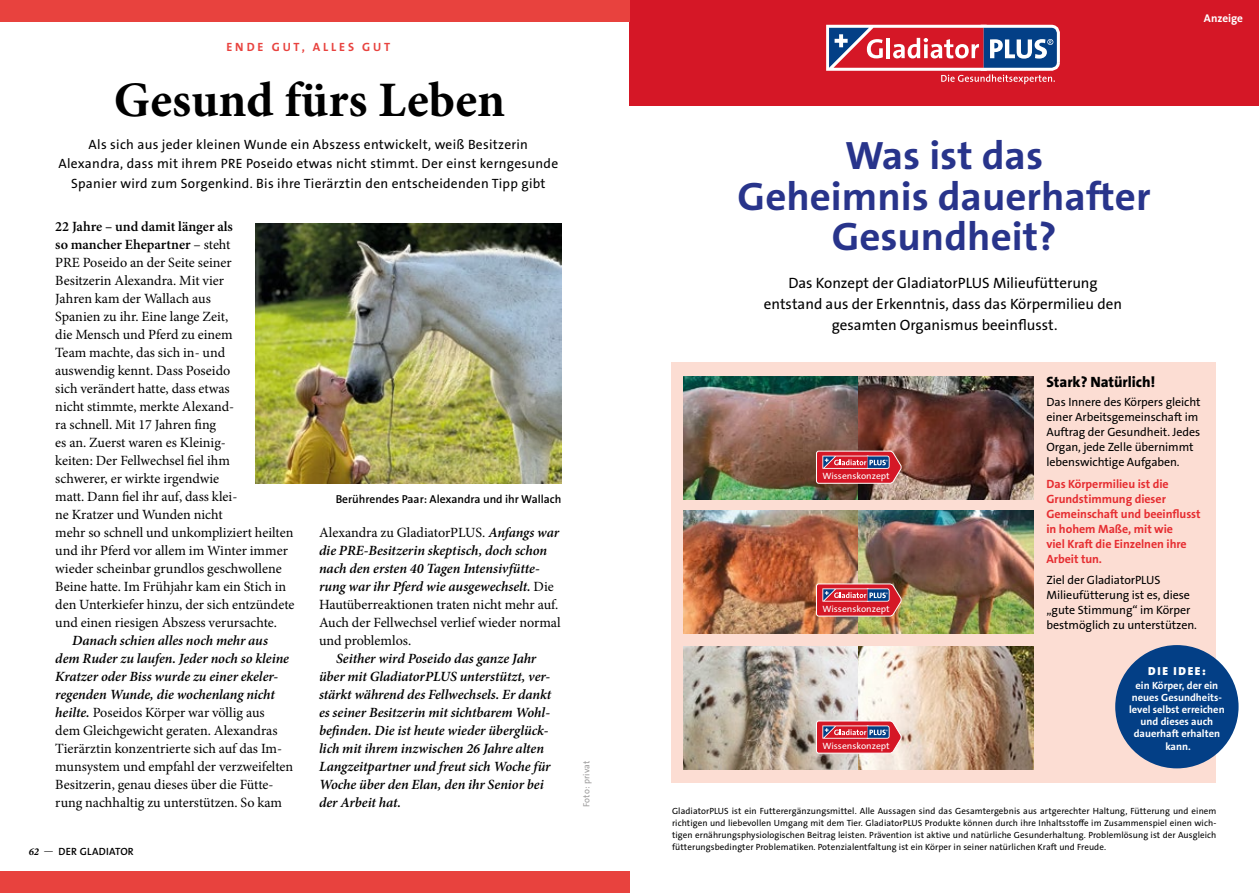
<style>
.page{position:relative;width:1259px;height:893px;background:#fff}
.page>*{position:absolute;margin:0;border:0;box-sizing:border-box;transform-origin:0 0}
.t1{font:700 49.65px "Minion Pro";color:#000}
.t2{font:700 39.75px/40.5px "The Sans B W7";color:#28348b;text-align:center}
.t3{font:15px/21px "The Sans B W5 Plain";color:#000;text-align:center}
.t4{font:800 15px "The Sans B W8";letter-spacing:-.005em;color:#000}
.t5{font:14.1px/18px "Minion Pro";color:#000}
.t6{font:italic 600 14.1px/18px "Minion Pro";letter-spacing:-.005em;color:#000}
.t7{font:13.5px/19.5px "The Sans B W5 Plain";letter-spacing:.02em;color:#000;text-align:center}
.t8{font:12px/15px "The Sans B W5 Plain";letter-spacing:-.005em;color:#000}
.t9{font:700 12px/15px "The Sans B W7";letter-spacing:-.005em;color:#e62d31}
.t10{font:700 12px "The Sans B W7";letter-spacing:.24em;color:#e8423e}
.t11{font:900 11.7px "The Sans B W9";letter-spacing:.14em;color:#fff}
.t12{font:600 11.55px "The Sans B W6";color:#000}
.t13{font:700 11.25px "The Sans B W7";color:#fff}
.t14{font:700 10.5px/12.1px "The Sans B W7";color:#fff;text-align:center}
.t15{font:600 10.5px "The Sans B W6";letter-spacing:.025em;color:#000}
.t16{font:9.15px "The Sans B W5 Plain";color:#fff;scale:1.05 1}
.t17{font:9px/12px "The Sans B W5 Plain";letter-spacing:.01em;color:#000;text-align:justify}
.t18{font:9px "The Sans B W5 Plain";letter-spacing:.02em;color:#9d9c9c}
.s1{font-weight:600}
.s2{font-weight:600;font-style:italic}
.s3{font-family:"Minion Pro";font-weight:700;font-style:italic}
.s4{font-family:"Minion Pro";font-weight:400}
</style>
<div class="page">
<div style="left:629px;top:0;width:630px;height:105px;background:#d51726"></div>
<div style="left:671px;top:362px;width:544px;height:420px;background:#fcddd3"></div>
<img style="left:684px;top:510px;width:349px;height:123px">
<img style="left:684px;top:646px;width:349px;height:123px">
<img style="left:684px;top:376px;width:349px;height:123px">
<div style="left:1115px;top:645px;width:123px;height:123px;background:#033f86;border-radius:50%"></div>
<svg style="left:829px;top:25px;width:231px;height:59px"></svg>
<svg style="left:815px;top:450px;width:87px;height:34px"></svg>
<svg style="left:815px;top:583px;width:87px;height:34px"></svg>
<svg style="left:815px;top:720px;width:87px;height:34px"></svg>
<div style="left:0;top:0;width:629px;height:21px;background:#e8423e"></div>
<div style="left:0;top:872px;width:629px;height:21px;background:#e8423e"></div>
<img style="left:255px;top:223px;width:306px;height:260px">
<p class="t10" style="left:226px;top:40px;width:165px">ENDE GUT, ALLES GUT</p>
<h1 class="t1" style="left:114px;top:65px;width:393px">Gesund fürs Leben</h1>
<p class="t7" style="left:58px;top:134px;width:501px">Als sich aus jeder kleinen Wunde ein Abszess entwickelt, weiß Besitzerin<br>Alexandra, dass mit ihrem PRE Poseido etwas nicht stimmt. Der einst kerngesunde<br>Spanier wird zum Sorgenkind. Bis ihre Tierärztin den entscheidenden Tipp gibt</p>
<p class="t5" style="left:55px;top:218px;width:241px"><span class="s1">22 Jahre – und damit länger als<br>so mancher Ehepartner</span> – steht<br>PRE Poseido an der Seite seiner<br>Besitzerin Alexandra. Mit vier<br>Jahren kam der Wallach aus<br>Spanien zu ihr. Eine lange Zeit,<br>die Mensch und Pferd zu einem<br>Team machte, das sich in- und<br>auswendig kennt. Dass Poseido<br>sich verändert hatte, dass etwas<br>nicht stimmte, merkte Alexand-<br>ra schnell. Mit 17 Jahren fing<br>es an. Zuerst waren es Kleinig-<br>keiten: Der Fellwechsel fiel ihm<br>schwerer, er wirkte irgendwie<br>matt. Dann fiel ihr auf, dass klei-<br>ne Kratzer und Wunden nicht<br>mehr so schnell und unkompliziert heilten und ihr Pferd vor allem im Winter immer wieder scheinbar grundlos geschwollene Beine hatte. Im Frühjahr kam ein Stich in den Unterkiefer hinzu, der sich entzündete und einen riesigen Abszess verursachte.</p>
<p class="t5" style="left:55px;top:632px;width:239px;text-indent:17px"><span class="s2">Danach schien alles noch mehr aus dem Ruder zu laufen. Jeder noch so kleine Kratzer oder Biss wurde zu einer ekeler&shy;regenden Wunde, die wochenlang nicht heilte.</span> Poseidos Körper war völlig aus<br>dem Gleichgewicht geraten. Alexandras Tierärztin konzentrierte sich auf das Im&shy;munsystem und empfahl der verzweifelten Besitzerin, genau dieses über die Fütte&shy;rung nachhaltig zu unterstützen. So kam</p>
<p class="t15" style="left:29px;top:844px;width:107px"><span class="s3">62</span> <span class="s4">—</span> DER GLADIATOR</p>
<p class="t12" style="left:336px;top:492px;width:227px">Berührendes Paar: Alexandra und ihr Wallach</p>
<p class="t5" style="left:319px;top:524px;width:243px">Alexandra zu GladiatorPLUS. <span class="s2">Anfangs war die PRE-Besitzerin skeptisch, doch schon nach den ersten 40 Tagen Intensivfütte&shy;rung war ihr Pferd wie ausgewechselt.</span> Die Hautüberreaktionen traten nicht mehr auf.<br>Auch der Fellwechsel verlief wieder normal und problemlos.</p>
<p class="t6" style="left:319px;top:650px;width:234px;text-indent:17px">Seither wird Poseido das ganze Jahr über mit GladiatorPLUS unterstützt, ver&shy;stärkt während des Fellwechsels. Er dankt es seiner Besitzerin mit sichtbarem Wohl&shy;befinden. Die ist heute wieder überglück&shy;lich mit ihrem inzwischen 26 Jahre alten Langzeitpartner und freut sich Woche für Woche über den Elan, den ihr Senior bei der Arbeit hat.</p>
<p class="t18" style="left:580px;top:807px;width:48px;rotate:-90deg">Foto: privat</p>
<h2 class="t2" style="left:737px;top:136px;width:414px">Was ist das<br>Geheimnis dauerhafter<br>Gesundheit?</h2>
<p class="t3" style="left:764px;top:273px;width:360px">Das Konzept der GladiatorPLUS Milieufütterung entstand aus der Erkenntnis, dass das Körpermilieu den gesamten Organismus beeinflusst.</p>
<p class="t13" style="left:1204px;top:11px;width:41px">Anzeige</p>
<p class="t16" style="left:822px;top:470px;width:66px">Wissenskonzept</p>
<p class="t16" style="left:822px;top:603px;width:66px">Wissenskonzept</p>
<p class="t16" style="left:822px;top:740px;width:66px">Wissenskonzept</p>
<p class="t4" style="left:1046px;top:372px;width:110px">Stark? Natürlich!</p>
<p class="t8" style="left:1046px;top:395px;width:156px">Das Innere des Körpers gleicht einer Arbeitsgemeinschaft im<br>Auftrag der Gesundheit. Jedes<br>Organ, jede Zelle übernimmt lebenswichtige Aufgaben.</p>
<p class="t9" style="left:1046px;top:476px;width:156px">Das Körpermilieu ist die<br>Grundstimmung dieser<br>Gemeinschaft und beeinflusst in hohem Maße, mit wie<br>viel Kraft die Einzelnen ihre<br>Arbeit tun.</p>
<p class="t8" style="left:1046px;top:573px;width:152px">Ziel der GladiatorPLUS<br>Milieufütterung ist es, diese „gute Stimmung“ im Körper bestmöglich zu unterstützen.</p>
<p class="t11" style="left:1148px;top:664px;width:59px">DIE IDEE:</p>
<p class="t14" style="left:1129px;top:679px;width:97px">ein Körper, der ein neues Gesundheits&shy;level selbst erreichen und dieses auch dauerhaft erhalten kann.</p>
<p class="t17" style="left:672px;top:805px;width:546px">GladiatorPLUS ist ein Futter ergän zungsmittel. Alle Aussagen sind das Gesamtergebnis aus artgerechter Haltung, Fütterung und einem richtigen und liebevollen Umgang mit dem Tier. GladiatorPLUS Produkte können durch ihre Inhaltsstoffe im Zusammenspiel einen wich&shy;tigen ernährungsphysiologischen Beitrag leisten. Prävention ist aktive und natürliche Gesund erhaltung. Problemlösung ist der Ausgleich fütterungsbedingter Problematiken. Potenzialentfaltung ist ein Körper in seiner natürlichen Kraft und Freude.</p>
</div>
